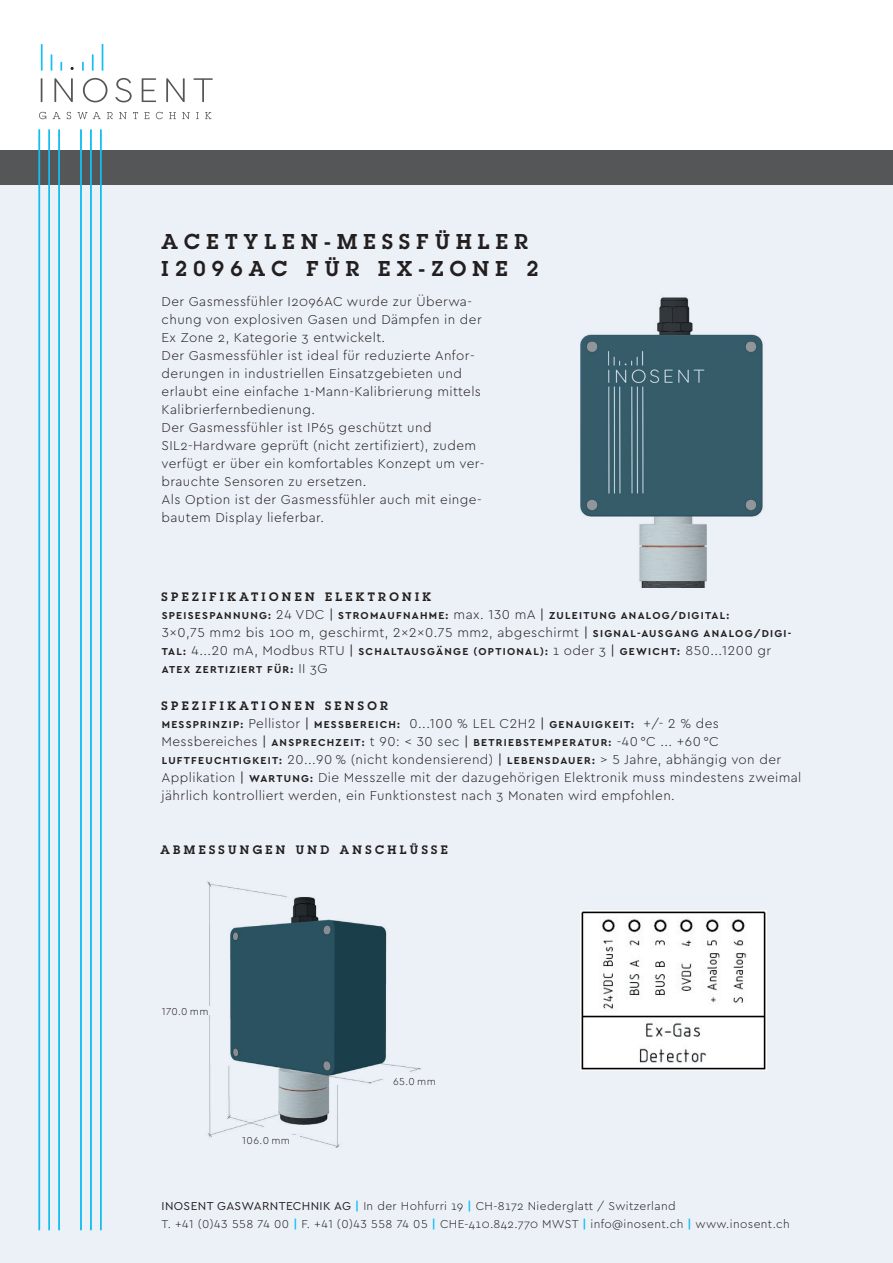
<style>
.page{position:relative;width:893px;height:1263px;background:#fff}
.page>*{position:absolute;margin:0;border:0;box-sizing:border-box;transform-origin:0 0}
.t1{font:600 21px/27px "Lubalin Graph";letter-spacing:.3em;color:#231f20}
.t2{font:300 13.5px/18px "Cera PRO";letter-spacing:.03em;color:#231f20}
.t3{font:300 12px/18px "Cera PRO";letter-spacing:.03em;color:#231f20}
.t4{font:600 12px "Lubalin Graph";letter-spacing:.28em;color:#231f20}
.t5{font:700 10.5px/18px "Cera PRO";letter-spacing:.12em;color:#231f20}
.t6{font:300 10.5px "Cera PRO";letter-spacing:.04em;color:#231f20}
.s1{font-weight:300;font-size:13.5px}
.s2{font-weight:400;font-size:13.5px}
.s3{font-weight:400}
.s4{font-weight:700;font-size:10.5px}
.s5{font-weight:700;color:#15bef1}
</style>
<div class="page">
<div style="left:0;top:157px;width:893px;height:1106px;background:#ecf1f7"></div>
<div style="left:0;top:150px;width:893px;height:34px;background:#555657"></div>
<hr style="left:39px;top:129px;width:1px;height:1101px;background:#15bef1">
<hr style="left:49px;top:129px;width:1px;height:1101px;background:#15bef1">
<hr style="left:58px;top:129px;width:2px;height:1101px;background:#15bef1">
<hr style="left:100px;top:129px;width:2px;height:1101px;background:#15bef1">
<hr style="left:90px;top:129px;width:2px;height:1101px;background:#15bef1">
<hr style="left:80px;top:129px;width:2px;height:1101px;background:#15bef1">
<img style="left:207px;top:881px;width:214px;height:267px">
<img style="left:580px;top:297px;width:183px;height:290px">
<img style="left:581px;top:911px;width:185px;height:159px">
<div style="left:242px;top:1136px;width:58px;height:10px;background:#ecf1f7"></div>
<div style="left:393px;top:1077px;width:58px;height:10px;background:#ecf1f7"></div>
<div style="left:162px;top:1006px;width:57px;height:9px;background:#ecf1f7"></div>
<svg style="left:41px;top:78px;width:172px;height:24px"></svg>
<svg style="left:39px;top:112px;width:172px;height:7px"></svg>
<hr style="left:41px;top:44px;width:2px;height:27px;background:#15bef1">
<svg style="left:51px;top:54px;width:1px;height:17px"></svg>
<svg style="left:60px;top:62px;width:2px;height:9px"></svg>
<svg style="left:102px;top:44px;width:1px;height:27px"></svg>
<svg style="left:92px;top:54px;width:2px;height:17px"></svg>
<svg style="left:82px;top:62px;width:2px;height:9px"></svg>
<h1 class="t1" style="left:162px;top:228px;width:379px">ACETYLEN-MESSFÜHLER<br>I2096AC FÜR EX-ZONE 2</h1>
<p class="t2" style="left:162px;top:292px;width:324px">Der Gasmessfühler I2096AC wurde zur Überwa&shy;chung von explosiven Gasen und Dämpfen in der Ex Zone 2, Kategorie 3 entwickelt.<br>Der Gasmessfühler ist ideal für reduzierte Anfor&shy;derungen in industriellen Einsatzgebieten und erlaubt eine einfache 1-Mann-Kalibrierung mittels Kalibrierfernbedienung.<br>Der Gasmessfühler ist IP65 geschützt und SIL2-Hardware geprüft (nicht zertifiziert), zudem verfügt er über ein komfortables Konzept um ver&shy;brauchte Sensoren zu ersetzen.<br>Als Option ist der Gasmessfühler auch mit einge&shy;bautem Display lieferbar.</p>
<p class="t4" style="left:162px;top:588px;width:271px">SPEZIFIKATIONEN ELEKTRONIK</p>
<p class="t5" style="left:162px;top:605px;width:569px">SPEISESPANNUNG: <span class="s1">24 VDC</span> <span class="s2">|</span> STROMAUFNAHME: <span class="s1">max. 130 mA</span> <span class="s2">|</span> ZULEITUNG ANALOG/DIGITAL:</p>
<p class="t2" style="left:162px;top:622px;width:631px">3x0,75 mm2 bis 100 m, geschirmt, 2x2x0.75 mm2, abgeschirmt <span class="s3">|</span> <span class="s4">SIGNAL-AUSGANG ANALOG/DIGI-</span></p>
<p class="t5" style="left:162px;top:641px;width:611px">TAL: <span class="s1">4...20 mA, Modbus RTU</span> <span class="s2">|</span> SCHALTAUSGÄNGE (OPTIONAL): <span class="s1">1 oder 3</span> <span class="s2">|</span> GEWICHT: <span class="s1">850...1200 gr<br></span>ATEX ZERTIZIERT FÜR: <span class="s1">II 3G</span></p>
<p class="t4" style="left:162px;top:698px;width:228px">SPEZIFIKATIONEN SENSOR</p>
<p class="t5" style="left:162px;top:715px;width:559px">MESSPRINZIP: <span class="s1">Pellistor</span> <span class="s2">|</span> MESSBEREICH: <span class="s1">0...100 % LEL C2H2</span> <span class="s2">|</span> GENAUIGKEIT: <span class="s1">+/- 2 % des</span></p>
<p class="t2" style="left:162px;top:732px;width:641px">Messbereiches <span class="s3">|</span> <span class="s4">ANSPRECHZEIT:</span> t 90: &lt; 30 sec <span class="s3">|</span> <span class="s4">BETRIEBSTEMPERATUR:</span> -40 °C ... +60 °C <span class="s4">LUFTFEUCHTIGKEIT:</span> 20...90 % (nicht kondensierend) <span class="s3">|</span> <span class="s4">LEBENSDAUER:</span> &gt; 5 Jahre, abhängig von der Applikation <span class="s3">|</span> <span class="s4">WARTUNG:</span> Die Messzelle mit der dazugehörigen Elektronik muss mindestens zweimal jährlich kontrolliert werden, ein Funktionstest nach 3 Monaten wird empfohlen.</p>
<p class="t4" style="left:161px;top:841px;width:289px">ABMESSUNGEN UND ANSCHLÜSSE</p>
<p class="t6" style="left:162px;top:1004px;width:48px">170.0 mm</p>
<p class="t6" style="left:242px;top:1134px;width:49px">106.0 mm</p>
<p class="t6" style="left:393px;top:1075px;width:44px">65.0 mm</p>
<p class="t3" style="left:162px;top:1197px;width:630px"><span class="s3">INOSENT GASWARNTECHNIK AG</span> <span class="s5">|</span> In der Hohfurri 19 <span class="s5">|</span> CH-8172 Niederglatt / Switzerland<br>T. +41 (0)43 558 74 00 <span class="s5">|</span> F. +41 (0)43 558 74 05 <span class="s5">|</span> CHE-410.842.770 MWST <span class="s5">|</span> info@inosent.ch <span class="s5">|</span> www.inosent.ch</p>
</div>
